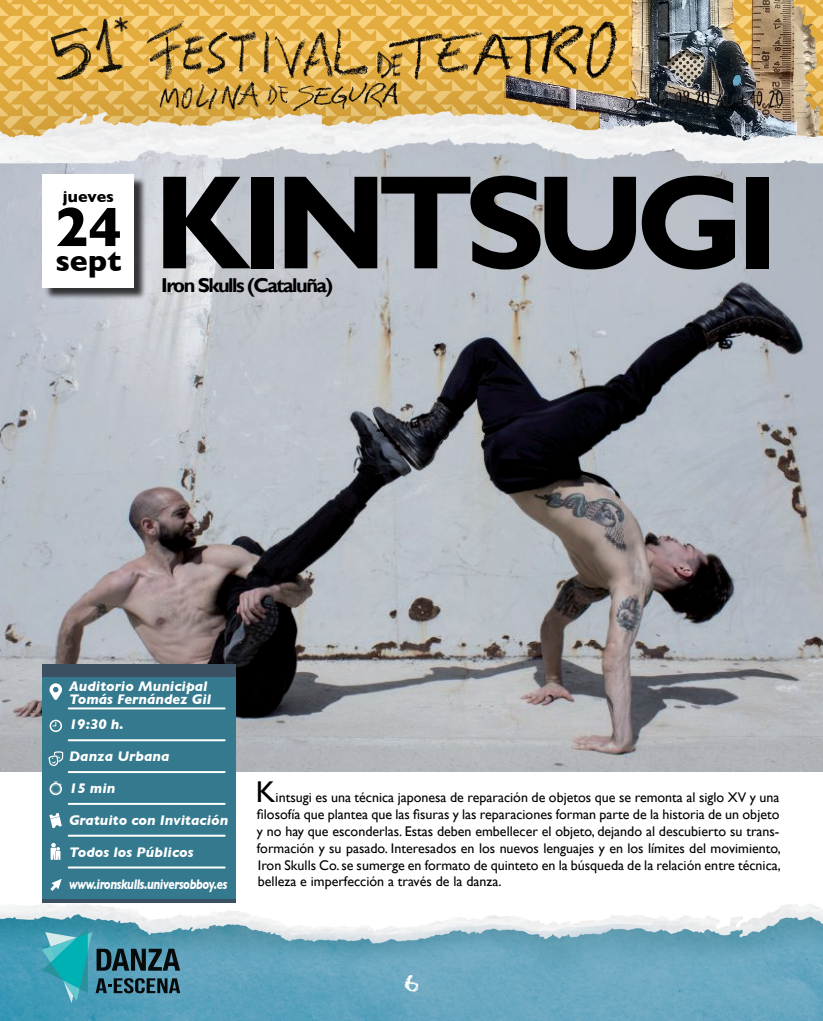
<style>
.page{position:relative;width:823px;height:1021px;background:#fff}
.page>*{position:absolute;margin:0;border:0;box-sizing:border-box;transform-origin:0 0}
.t1{font:700 134.1px "Gill Sans";letter-spacing:-.075em;color:#000}
.t2{font:700 56.2px "Gill Sans";color:#000}
.t3{font:700 30px "Gill Sans";color:#000}
.t4{font:23px "Chalkduster";color:#fff}
.t5{font:700 20px "Gill Sans";letter-spacing:-.075em;color:#000}
.t6{font:700 16px "Gill Sans";color:#000}
.INFO{font:italic 700 14.2px/13px "Gill Sans";color:#fff}
.INFO-2{font:italic 700 14.2px "Gill Sans";letter-spacing:-.04em;color:#fff;scale:.8 1}
.t7{font:14px/16.8px "Gill Sans";color:#000;text-align:justify}
.s1{font-size:30px}
</style>
<div class="page">
<img style="left:0;top:0;width:822px;height:1020px">
<img style="left:822px;top:136px;width:1px;height:525px">
<div style="left:43px;top:676px;width:193px;height:227px;background:#34798d"></div>
<div style="left:43px;top:663px;width:193px;height:13px;background:#3b5063"></div>
<hr style="left:43px;top:899px;width:193px;height:4px;background:#3b5063">
<hr style="left:69px;top:707px;width:155px;height:2px;background:#fff">
<hr style="left:69px;top:739px;width:155px;height:2px;background:#fff">
<hr style="left:69px;top:771px;width:155px;height:2px;background:#fff">
<hr style="left:69px;top:802px;width:155px;height:2px;background:#fff">
<hr style="left:69px;top:834px;width:155px;height:2px;background:#fff">
<hr style="left:69px;top:866px;width:155px;height:2px;background:#fff">
<svg style="left:49px;top:683px;width:13px;height:17px"></svg>
<svg style="left:50px;top:719px;width:12px;height:13px"></svg>
<svg style="left:48px;top:751px;width:15px;height:15px"></svg>
<svg style="left:49px;top:781px;width:13px;height:14px"></svg>
<svg style="left:50px;top:879px;width:12px;height:11px"></svg>
<svg style="left:49px;top:813px;width:13px;height:15px"></svg>
<svg style="left:51px;top:842px;width:9px;height:18px"></svg>
<svg style="left:42px;top:927px;width:138px;height:76px;background:#408b9d"></svg>
<p class="t6" style="left:63px;top:184px;width:52px">jueves</p>
<p class="t2" style="left:55px;top:182px;width:68px">24</p>
<p class="t3" style="left:55px;top:237px;width:68px">sept</p>
<p class="t1" style="left:153px;top:142px;width:627px">KINTSUGI</p>
<p class="t5" style="left:161px;top:273px;width:173px">Iron Skulls (Cataluña)</p>
<p class="INFO" style="left:69px;top:679px;width:143px">Auditorio Municipal<br>Tomás Fernández Gil</p>
<p class="INFO" style="left:69px;top:717px;width:56px">19:30 h.</p>
<p class="INFO" style="left:69px;top:749px;width:102px">Danza Urbana</p>
<p class="INFO" style="left:69px;top:781px;width:48px">15 min</p>
<p class="INFO" style="left:69px;top:813px;width:160px">Gratuito con Invitación</p>
<p class="INFO" style="left:69px;top:845px;width:126px">Todos los Públicos</p>
<p class="INFO-2" style="left:69px;top:875px;width:199px">www.ironskulls.universobboy.es</p>
<p class="t7" style="left:256px;top:789px;width:526px"><span class="s1">K</span>intsugi es una técnica japonesa de reparación de objetos que se remonta al siglo XV y una filosofía que plantea que las fisuras y las reparaciones forman parte de la historia de un objeto y no hay que esconderlas. Estas deben embellecer el objeto, dejando al descubierto su trans&shy;formación y su pasado. Interesados en los nuevos lenguajes y en los límites del movimiento, Iron Skulls Co. se sumerge en formato de quinteto en la búsqueda de la relación entre técnica, belleza e imperfección a través de la danza.</p>
<p class="t4" style="left:403px;top:969px;width:17px">6</p>
</div>
